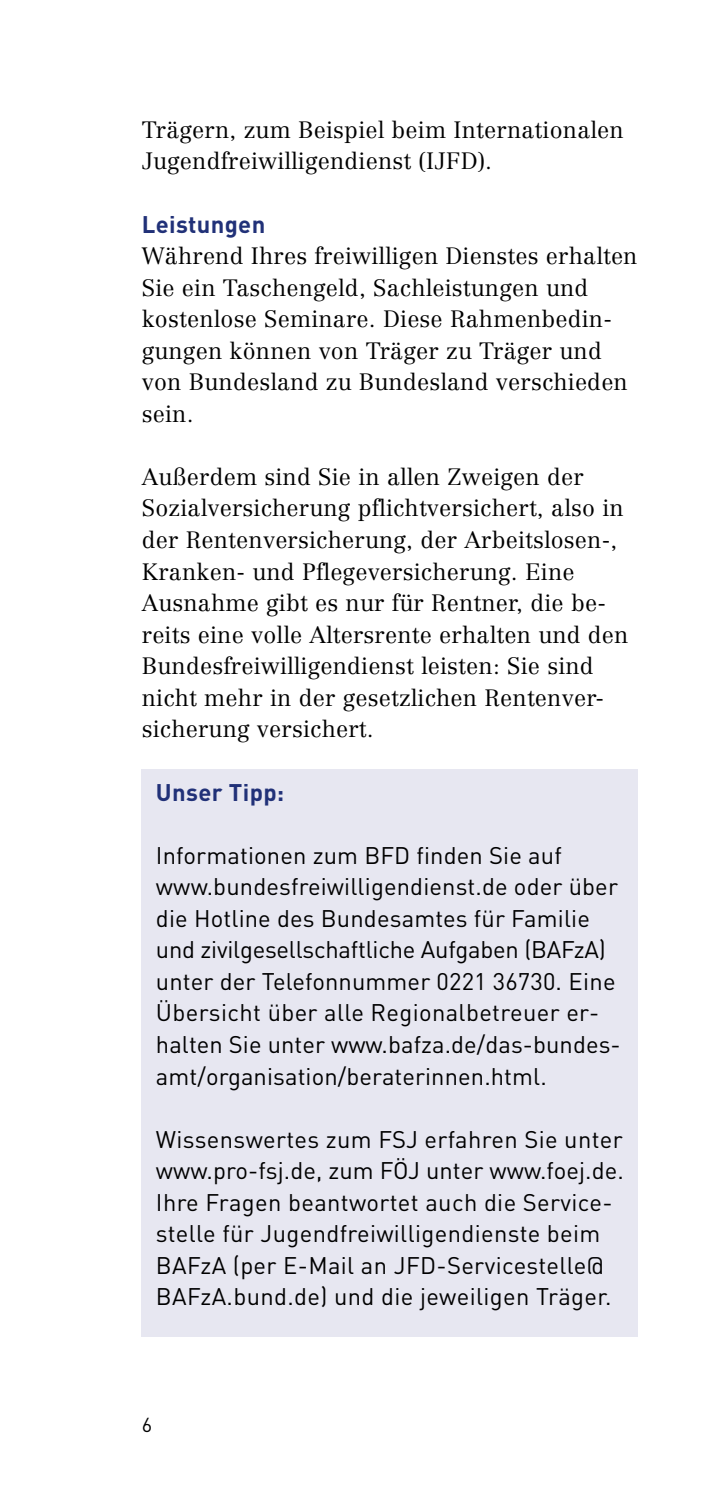
<style>
.page{position:relative;width:709px;height:1489px;background:#fff}
.page>*{position:absolute;margin:0;border:0;box-sizing:border-box;transform-origin:0 0}
.t1{font:23.75px/31.5px "DIN";letter-spacing:.005em;color:#000}
.t2{font:700 23.75px "DIN";letter-spacing:.015em;color:#213178}
.t3{font:300 23.25px/31.5px "Centennial";letter-spacing:.01em;color:#000}
.t4{font:20px "DIN";color:#000}
</style>
<div class="page">
<div style="left:142px;top:769px;width:496px;height:567px;background:#e7e7f1"></div>
<p class="t3" style="left:142px;top:114px;width:483px">Trägern, zum Beispiel beim Internationalen<br>Jugendfreiwilligendienst (IJFD).</p>
<p class="t2" style="left:142px;top:208px;width:125px">Leistungen</p>
<p class="t3" style="left:142px;top:240px;width:497px">Während Ihres freiwilligen Dienstes erhalten Sie ein Taschengeld, Sachleistungen und kostenlose Seminare. Diese Rahmenbedin&shy;gungen können von Träger zu Träger und von Bundesland zu Bundesland verschieden sein.</p>
<p class="t3" style="left:142px;top:461px;width:488px">Außerdem sind Sie in allen Zweigen der Sozialversicherung pflichtversichert, also in der Rentenversicherung, der Arbeitslosen-, Kranken- und Pflegeversicherung. Eine Ausnahme gibt es nur für Rentner, die be&shy;reits eine volle Altersrente erhalten und den Bundesfreiwilligendienst leisten: Sie sind nicht mehr in der gesetzlichen Rentenver&shy;sicherung versichert.</p>
<p class="t2" style="left:156px;top:776px;width:130px">Unser Tipp:</p>
<p class="t1" style="left:156px;top:838px;width:466px">Informationen zum BFD finden Sie auf www.bundesfreiwilligendienst.de oder über die Hotline des Bundesamtes für Familie und zivilgesellschaftliche Aufgaben (BAFzA) unter der Telefonnummer 0221 36730. Eine Übersicht über alle Regional betreuer er&shy;halten Sie unter www.bafza.de/das-bundes&shy;amt/organisation/beraterinnen.html.</p>
<p class="t1" style="left:156px;top:1122px;width:469px">Wissenswertes zum FSJ erfahren Sie unter www.pro-fsj.de, zum FÖJ unter www.foej.de.<br>Ihre Fragen beantwortet auch die Service&shy;stelle für Jugendfreiwilligen dienste beim BAFzA (per E-Mail an JFD-Servicestelle@ BAFzA.bund.de) und die jeweiligen Träger.</p>
<p class="t4" style="left:142px;top:1411px;width:12px">6</p>
</div>
